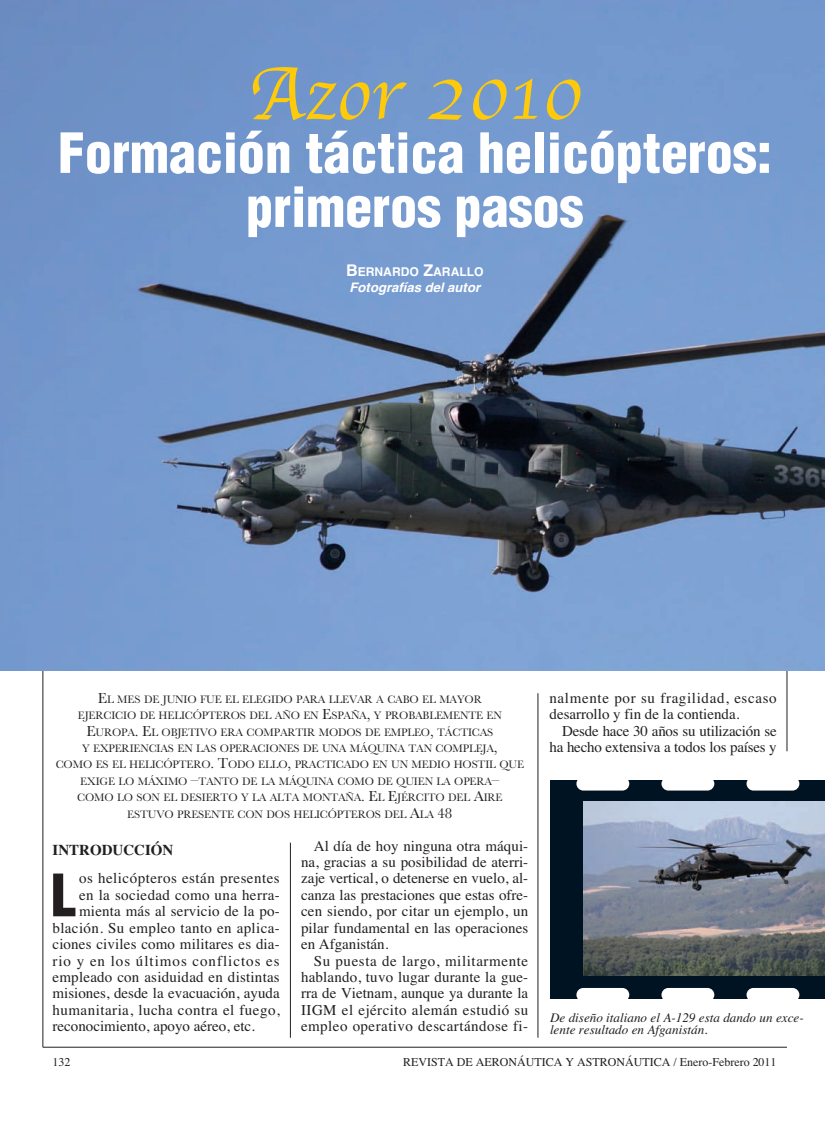
<style>
.page{position:relative;width:825px;height:1127px;background:#fff}
.page>*{position:absolute;margin:0;border:0;box-sizing:border-box;transform-origin:0 0}
.t1{font:78px "Apple Chancery";color:#feca0a}
.t2{font:900 condensed 57px "Helvetica";color:#231f20}
.t3{font:900 condensed 54px/54px "Helvetica";color:#fff;text-align:center}
.t4{font:15px "Times";letter-spacing:.01em;color:#231f20}
.t5{font:15px "Times";letter-spacing:.03em;color:#231f20}
.t6{font:15px "Times";letter-spacing:-.015em;color:#231f20}
.t7{font:15px "Times";letter-spacing:.035em;color:#231f20}
.t8{font:15px "Times";letter-spacing:.045em;color:#231f20}
.t9{font:15px "Times";letter-spacing:.065em;color:#231f20}
.t10{font:15px "Times";letter-spacing:.04em;color:#231f20}
.t11{font:700 15px "Times";color:#231f20}
.t12{font:italic 13.2px/12px "Times";color:#231f20}
.t13{font:italic 700 13.2px "Helvetica";color:#fff}
.t14{font:700 12.15px "Helvetica";color:#fff}
.t15{font:12px "Times";color:#231f20}
.t16{font:11.25px/16.4px "Baskerville";letter-spacing:-.015em;color:#231f20;text-align:center}
.s1{font-size:16.2px}
.s2{font-size:15px}
</style>
<div class="page">
<hr style="left:43px;top:56px;width:1px;height:991px;background:#231f20">
<hr style="left:787px;top:56px;width:1px;height:695px;background:#231f20">
<hr style="left:43px;top:1047px;width:744px;height:1px;background:#231f20">
<hr style="left:538px;top:693px;width:1px;height:344px;background:#231f20">
<hr style="left:290px;top:843px;width:1px;height:194px;background:#231f20">
<img style="left:0;top:0;width:825px;height:670px">
<div style="left:550px;top:780px;width:275px;height:218px;background:#001322"></div>
<img style="left:583px;top:801px;width:242px;height:174px">
<div style="left:576px;top:777px;width:53px;height:13px;background:#fff;border-radius:7px"></div>
<div style="left:661px;top:777px;width:53px;height:13px;background:#fff;border-radius:7px"></div>
<div style="left:746px;top:777px;width:53px;height:13px;background:#fff;border-radius:7px"></div>
<div style="left:576px;top:988px;width:53px;height:14px;background:#fff;border-radius:7px"></div>
<div style="left:661px;top:988px;width:53px;height:14px;background:#fff;border-radius:7px"></div>
<div style="left:746px;top:988px;width:53px;height:14px;background:#fff;border-radius:7px"></div>
<p class="t1" style="left:248px;top:46px;width:335px">Azor 2010</p>
<p class="t3" style="left:58px;top:131px;width:715px">Formación táctica helicópteros: primeros pasos</p>
<p class="t14" style="left:346px;top:267px;width:139px"><span class="s1">B</span>ERNARDO <span class="s1">Z</span>ARALLO</p>
<p class="t13" style="left:350px;top:283px;width:132px">Fotografías del autor</p>
<p class="t16" style="left:56px;top:691px;width:470px"><span class="s2">E</span>L MES DE JUNIO FUE EL ELEGIDO PARA LLEVAR A CABO EL MAYOR<br>EJERCICIO DE HELICÓPTEROS DEL AÑO EN <span class="s2">E</span>SPAÑA<span class="s2">,</span> Y PROBABLEMENTE EN <span class="s2">E</span>UROPA<span class="s2">. E</span>L OBJETIVO ERA COMPARTIR MODOS DE EMPLEO<span class="s2">,</span> TÁCTICAS<br>Y EXPERIENCIAS EN LAS OPERACIONES DE UNA MÁQUINA TAN COMPLEJA<span class="s2">,<br></span>COMO ES EL HELICÓPTERO<span class="s2">. T</span>ODO ELLO<span class="s2">,</span> PRACTICADO EN UN MEDIO HOSTIL QUE EXIGE LO MÁXIMO <span class="s2">–</span>TANTO DE LA MÁQUINA COMO DE QUIEN LA OPERA<span class="s2">–<br></span>COMO LO SON EL DESIERTO Y LA ALTA MONTAÑA<span class="s2">. E</span>L <span class="s2">E</span>JÉRCITO DEL <span class="s2">A</span>IRE ESTUVO PRESENTE CON DOS HELICÓPTEROS DEL <span class="s2">A</span>LA <span class="s2">48</span></p>
<p class="t11" style="left:53px;top:844px;width:122px">INTRODUCCIÓN</p>
<p class="t2" style="left:51px;top:873px;width:27px">L</p>
<p class="t7" style="left:79px;top:873px;width:202px">os helicópteros están presentes</p>
<p class="t4" style="left:79px;top:889px;width:202px">en la sociedad como una herra-</p>
<p class="t4" style="left:79px;top:906px;width:202px">mienta más al servicio de la po-</p>
<p class="t4" style="left:53px;top:922px;width:229px">blación. Su empleo tanto en aplica-</p>
<p class="t4" style="left:53px;top:938px;width:229px">ciones civiles como militares es dia-</p>
<p class="t9" style="left:53px;top:955px;width:229px">rio y en los últimos conflictos es</p>
<p class="t4" style="left:53px;top:971px;width:229px">empleado con asiduidad en distintas</p>
<p class="t4" style="left:53px;top:988px;width:229px">misiones, desde la evacuación, ayuda</p>
<p class="t5" style="left:53px;top:1004px;width:229px">humanitaria, lucha contra el fuego,</p>
<p class="t4" style="left:53px;top:1021px;width:204px">reconocimiento, apoyo aéreo, etc.</p>
<p class="t4" style="left:314px;top:840px;width:216px">Al día de hoy ninguna otra máqui-</p>
<p class="t4" style="left:301px;top:856px;width:229px">na, gracias a su posibilidad de aterri-</p>
<p class="t4" style="left:301px;top:873px;width:229px">zaje vertical, o detenerse en vuelo, al-</p>
<p class="t4" style="left:301px;top:889px;width:229px">canza las prestaciones que estas ofre-</p>
<p class="t4" style="left:301px;top:906px;width:229px">cen siendo, por citar un ejemplo, un</p>
<p class="t4" style="left:301px;top:922px;width:229px">pilar fundamental en las operaciones</p>
<p class="t4" style="left:301px;top:938px;width:89px">en Afganistán.</p>
<p class="t10" style="left:314px;top:955px;width:216px">Su puesta de largo, militarmente</p>
<p class="t4" style="left:301px;top:971px;width:229px">hablando, tuvo lugar durante la gue-</p>
<p class="t4" style="left:301px;top:988px;width:229px">rra de Vietnam, aunque ya durante la</p>
<p class="t7" style="left:301px;top:1004px;width:229px">IIGM el ejército alemán estudió su</p>
<p class="t5" style="left:301px;top:1021px;width:229px">empleo operativo descartándose fi-</p>
<p class="t8" style="left:549px;top:692px;width:229px">nalmente por su fragilidad, escaso</p>
<p class="t4" style="left:549px;top:709px;width:191px">desarrollo y fin de la contienda.</p>
<p class="t6" style="left:562px;top:725px;width:216px">Desde hace 30 años su utilización se</p>
<p class="t6" style="left:549px;top:741px;width:229px">ha hecho extensiva a todos los países y</p>
<p class="t12" style="left:550px;top:1013px;width:255px">De diseño italiano el A-129 esta dando un exce&shy;lente resultado en Afganistán.</p>
<p class="t15" style="left:53px;top:1058px;width:19px">132</p>
<p class="t15" style="left:403px;top:1058px;width:375px">REVISTA DE AERONÁUTICA Y ASTRONÁUTICA / Enero-Febrero 2011</p>
</div>
